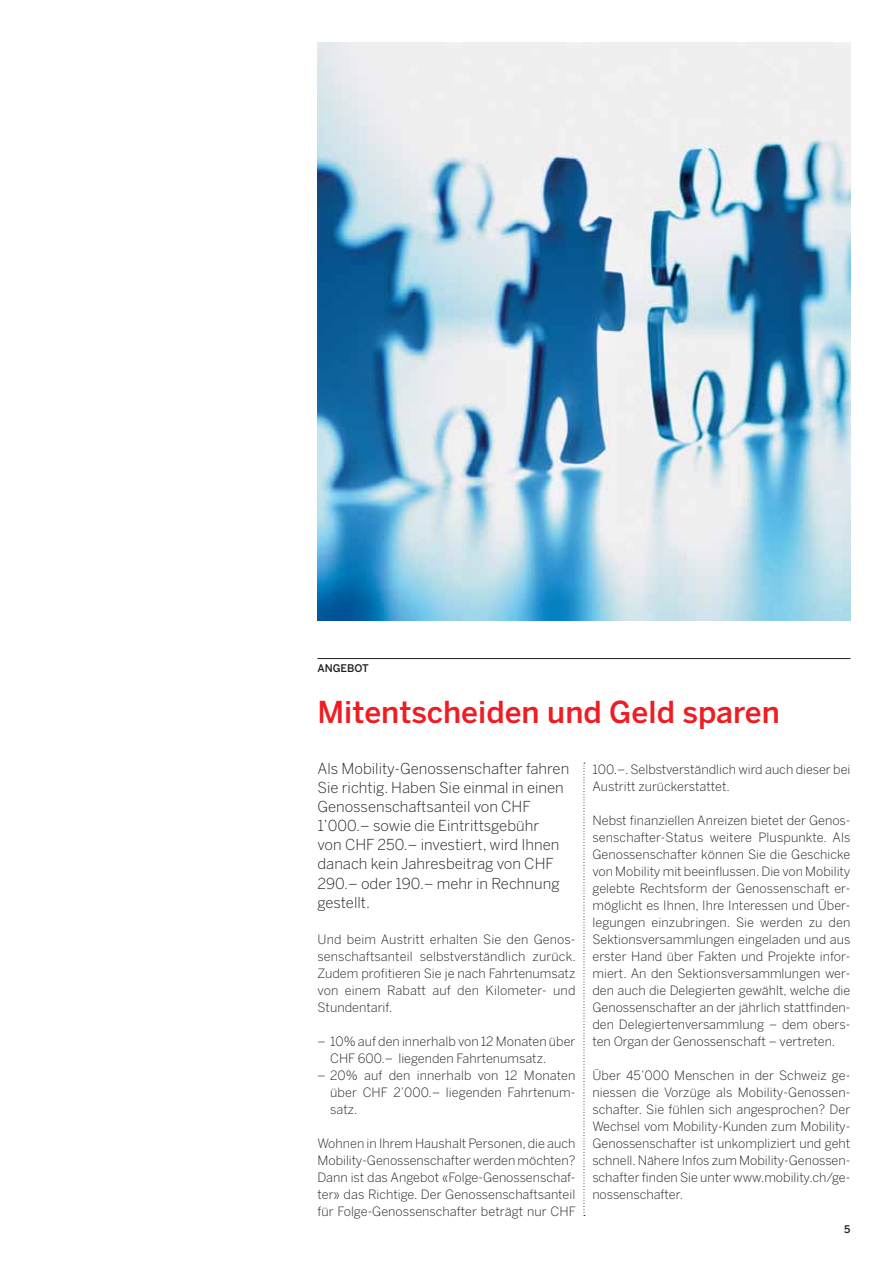
<style>
.page{position:relative;width:893px;height:1263px;background:#fff}
.page>*{position:absolute;margin:0;border:0;box-sizing:border-box;transform-origin:0 0}
.t1{font:500 30px "Benton Sans";color:#ee1d23}
.t2{font:300 15px/19.2px "Benton Sans";color:#231f20}
.t3{font:300 12.75px/17px "Benton Sans";color:#231f20;text-align:justify}
.t4{font:500 10.5px "Benton Sans";color:#231f20}
</style>
<div class="page">
<hr style="left:317px;top:658px;width:533px;height:1px;background:#231f20">
<svg style="left:583px;top:763px;width:2px;height:453px"></svg>
<img style="left:317px;top:43px;width:533px;height:578px">
<p class="t4" style="left:317px;top:661px;width:31px">ANGEBOT</p>
<h1 class="t1" style="left:317px;top:694px;width:464px">M itentscheiden und Geld sparen</h1>
<p class="t2" style="left:317px;top:758px;width:253px">Als Mobility-Genossenschafter fahren<br>Sie richtig. Haben Sie einmal in einen<br>Genossenschaftsanteil von CHF<br>1’000.– sowie die Eintrittsgebühr<br>von CHF 250.– investiert, wird Ihnen danach kein Jahresbeitrag von CHF<br>290.– oder 190.– mehr in Rechnung gestellt.</p>
<p class="t3" style="left:592px;top:761px;width:259px">100.–.Selbstverständlich wird auch dieser bei<br>Austritt zurückerstattet.</p>
<p class="t3" style="left:592px;top:812px;width:260px">Nebst finanziellen Anreizen bietet der Genos&shy;senschafter-Status weitere Pluspunkte. Als Genossenschafter können Sie die Geschicke von Mobility mit beeinflussen.Die von Mobility gelebte Rechtsform der Genossenschaft er&shy;möglicht es Ihnen, Ihre Interessen und Über&shy;legungen einzubringen. Sie werden zu den Sektionsversammlungen eingeladen und aus erster Hand über Fakten und Projekte infor&shy;miert. An den Sektionsversammlungen wer&shy;den auch die Delegierten gewählt, welche die Genossenschafter an der jährlich stattfinden&shy;den Delegiertenversammlung – dem obers&shy;ten Organ der Genossenschaft – vertreten.</p>
<p class="t3" style="left:592px;top:1067px;width:259px">Über 45’000 Menschen in der Schweiz ge&shy;niessen die Vorzüge als Mobility-Genossen&shy;schafter. Sie fühlen sich angesprochen? Der Wechsel vom Mobility-Kunden zum Mobility-Genossenschafter ist unkompliziert und geht schnell. Nähere Infos zum Mobility-Genossen&shy;schafter finden Sie unter www.mobility.ch/ge&shy;nossenschafter.</p>
<p class="t3" style="left:317px;top:930px;width:260px">U nd beim Austritt erhalten Sie den Genos&shy;senschaftsanteil selbstverständlich zurück.<br>Zudem profitieren Sie je nach Fahrtenumsatz von einem Rabatt auf den Kilometer- und Stundentarif.</p>
<p class="t3" style="left:330px;top:1032px;width:247px;text-indent:-13px">– 10% auf den innerhalb von 12 Monaten über<br>CHF 600.– liegenden Fahrtenumsatz.</p>
<p class="t3" style="left:330px;top:1066px;width:247px;text-indent:-13px">– 20% auf den innerhalb von 12 Monaten über CHF 2’000.– liegenden Fahrtenum&shy;satz.</p>
<p class="t3" style="left:317px;top:1134px;width:260px">Wohnen in Ihrem Haushalt Personen,die auch Mobility-Genossenschafter werden möchten?<br>Dann ist das Angebot «Folge-Genossenschaf&shy;ter» das Richtige. Der Genossenschaftsanteil für Folge-Genossenschafter beträgt nur CHF</p>
<p class="t4" style="left:844px;top:1223px;width:8px">5</p>
</div>
